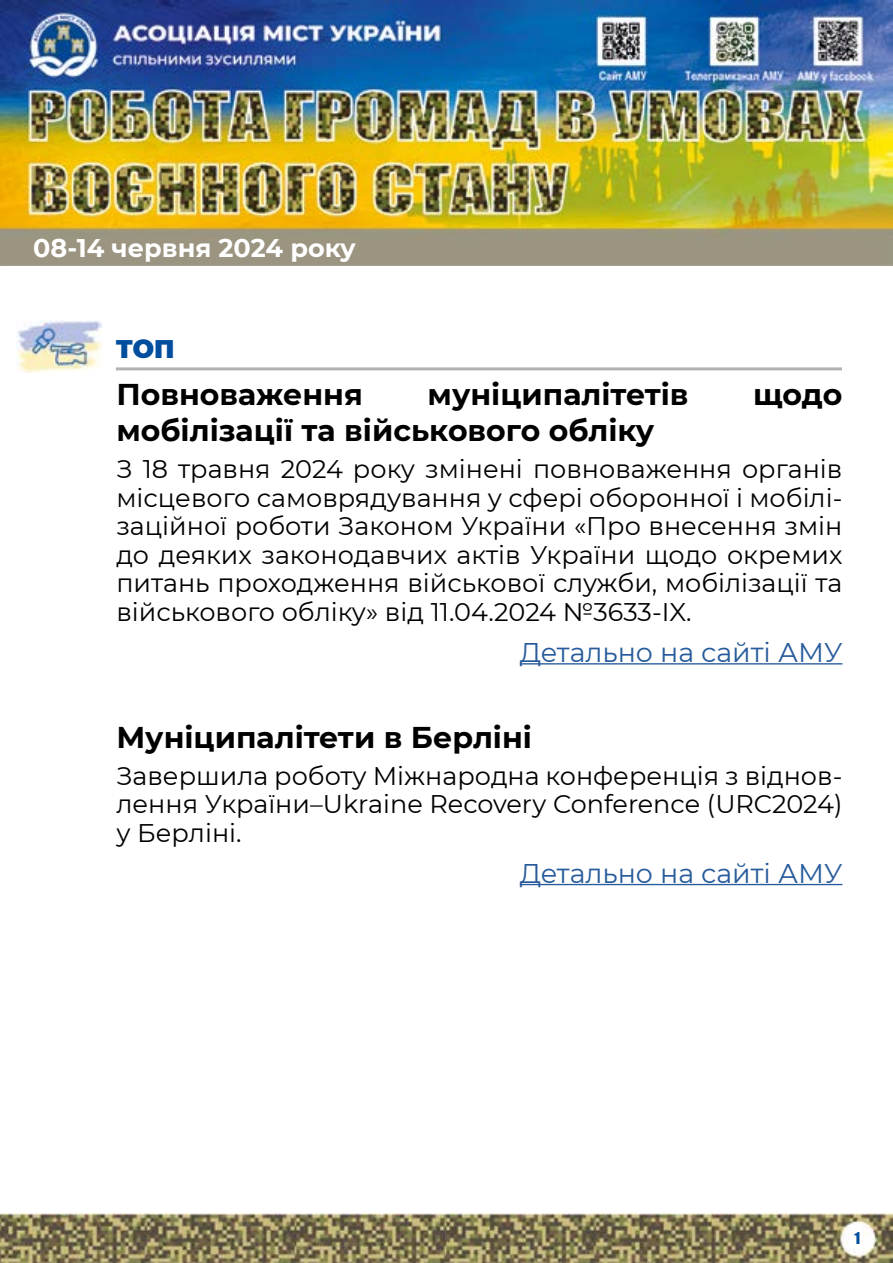
<style>
.page{position:relative;width:893px;height:1263px;background:#fff}
.page>*{position:absolute;margin:0;border:0;box-sizing:border-box;transform-origin:0 0}
.t1{font:700 30px "Montserrat";color:#000}
.t2{font:27px "Montserrat";color:#275b9b}
.t3{font:25.5px/28.5px "Montserrat";color:#000;text-align:justify}
.t4{font:700 25.5px "Montserrat";color:#fff}
.t5{font:900 25.5px "Montserrat";color:#004e9d}
.t6{font:15px "Impact";color:#004e9d}
</style>
<div class="page">
<img style="left:0;top:1213px;width:893px;height:50px">
<img style="left:0;top:1px;width:893px;height:265px">
<img style="left:17px;top:321px;width:85px;height:51px">
<hr style="left:116px;top:367px;width:726px;height:3px;background:#b3b2b2">
<hr style="left:520px;top:663px;width:322px;height:1px;background:#275b9b">
<hr style="left:520px;top:884px;width:322px;height:1px;background:#275b9b">
<p class="t4" style="left:33px;top:229px;width:324px">08-14 червня 2024 року</p>
<p class="t5" style="left:116px;top:330px;width:60px">ТОП</p>
<p class="t1" style="left:116px;top:373px;width:248px">Повноваження</p>
<p class="t1" style="left:428px;top:373px;width:263px">муніципалітетів</p>
<p class="t1" style="left:753px;top:373px;width:91px">щодо</p>
<p class="t1" style="left:116px;top:409px;width:539px">мобілізації та військового обліку</p>
<p class="t3" style="left:116px;top:454px;width:728px">З 18 травня 2024 року змінені повноваження органів місцевого самоврядування у сфері оборонної і мобілі&shy;заційної роботи Законом України «Про внесення змін до деяких законодавчих актів України щодо окремих питань проходження військової служби, мобілізації та військового обліку» від 11.04.2024 №3633-IX.</p>
<p class="t2" style="left:520px;top:634px;width:324px">Детально на сайті АМУ</p>
<p class="t1" style="left:116px;top:715px;width:417px">Муніципалітети в Берліні</p>
<p class="t3" style="left:116px;top:760px;width:728px">Завершила роботу Міжнародна конференція з віднов&shy;лення України–Ukraine Recovery Conference (URC2024) у Берліні.</p>
<p class="t2" style="left:520px;top:854px;width:324px">Детально на сайті АМУ</p>
<p class="t6" style="left:855px;top:1226px;width:7px">1</p>
</div>
